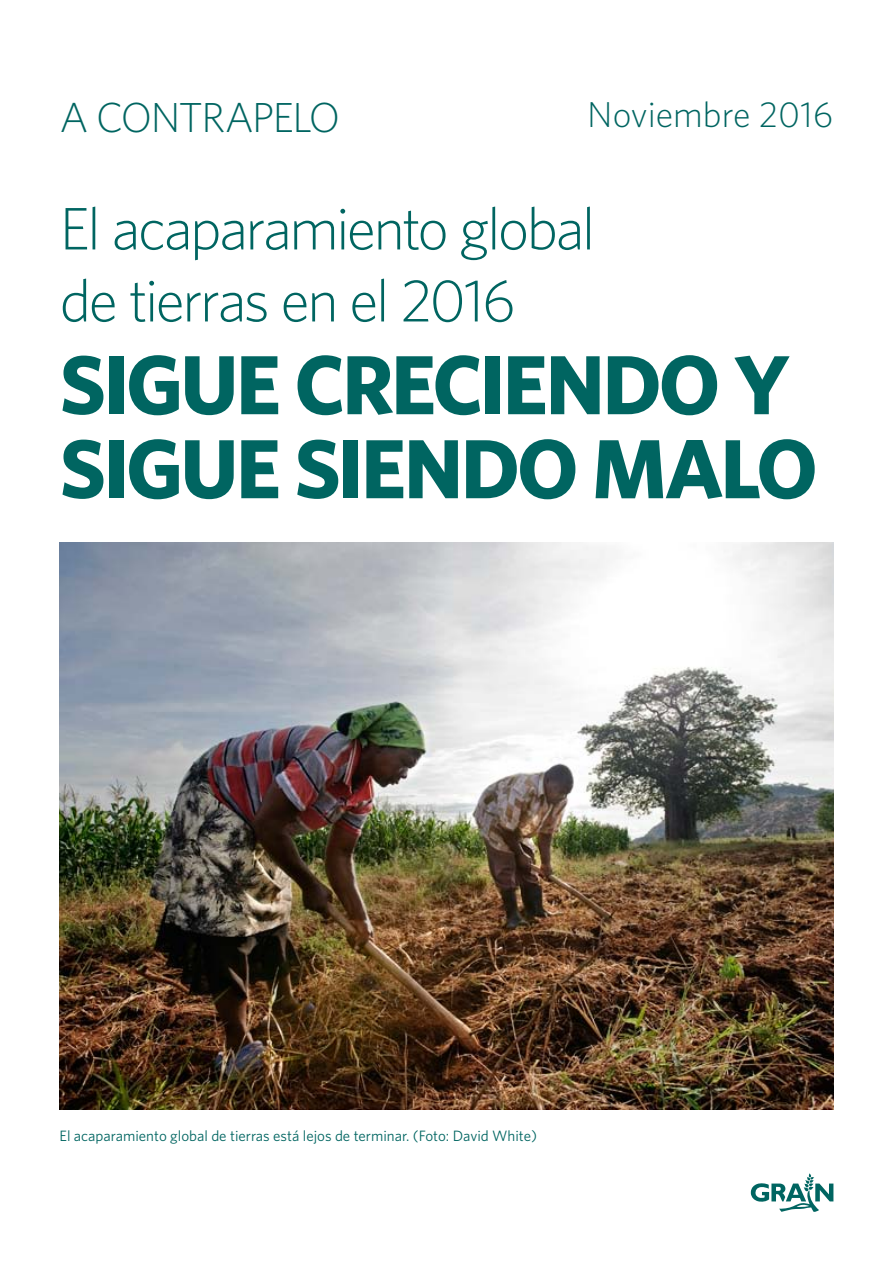
<style>
.page{position:relative;width:893px;height:1263px;background:#fff}
.page>*{position:absolute;margin:0;border:0;box-sizing:border-box;transform-origin:0 0}
.t1{font:700 84px/84px "Whitney";letter-spacing:-.03em;color:#006561}
.t2{font:300 60px/72px "Whitney";letter-spacing:-.04em;color:#006561}
.t3{font:300 42px "Whitney";letter-spacing:-.04em;color:#006561}
.t4{font:300 36px "Whitney";color:#006561}
.t5{font:15px "Whitney";color:#006561}
</style>
<div class="page">
<svg style="left:751px;top:1173px;width:82px;height:39px"></svg>
<img style="left:60px;top:543px;width:773px;height:567px">
<h3 class="t3" style="left:60px;top:93px;width:282px">A CONTRAPELO</h3>
<h3 class="t4" style="left:587px;top:94px;width:248px">Noviembre 2016</h3>
<h2 class="t2" style="left:60px;top:192px;width:537px">El acaparamiento global de tierras en el 2016</h2>
<h1 class="t1" style="left:60px;top:341px;width:760px">SIGUE CRECIENDO Y<br>SIGUE SIENDO MALO</h1>
<p class="t5" style="left:60px;top:1127px;width:479px">El acaparamiento global de tierras está lejos de terminar. (Foto: David White)</p>
</div>
